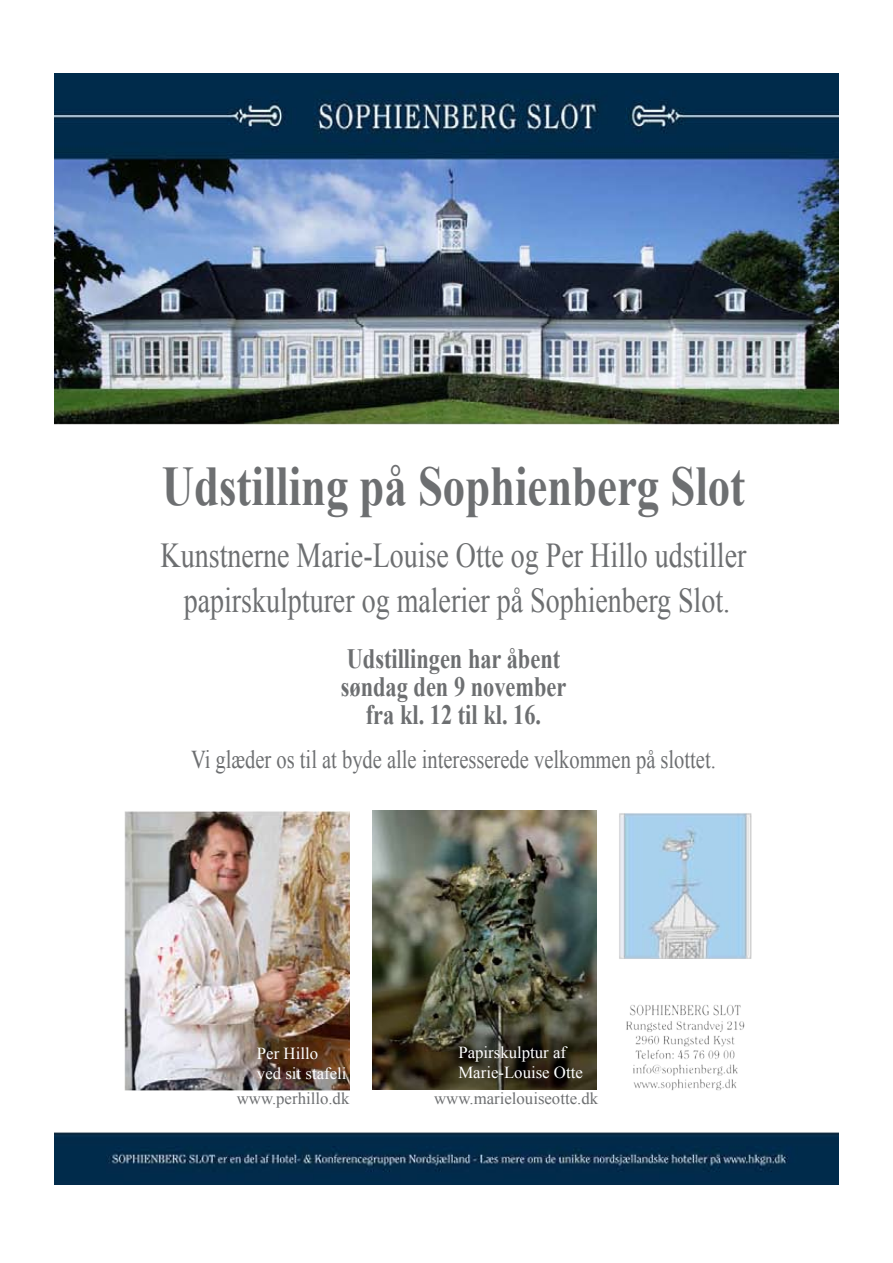
<style>
.page{position:relative;width:893px;height:1263px;background:#fff}
.page>*{position:absolute;margin:0;border:0;box-sizing:border-box;transform-origin:0 0}
.t1{font:700 55.95px "Times New Roman";color:#6d6f71;scale:.8 1}
.t2{font:34.95px/44.7px "Times New Roman";color:#6d6f71;text-align:center;scale:.8 1}
.t3{font:700 27.9px/27.9px "Times New Roman";color:#6d6f71;text-align:center;scale:.8 1}
.t4{font:25.65px "Times New Roman";color:#6d6f71;scale:.8 1}
.t5{font:16.8px/20.1px "Times New Roman";color:#fff}
.t6{font:16.8px "Times New Roman";color:#6d6f71}
</style>
<div class="page">
<img style="left:54px;top:74px;width:785px;height:1110px">
<div style="left:123px;top:460px;width:663px;height:305px;background:#fff"></div>
<div style="left:350px;top:792px;width:227px;height:315px;background:#fff"></div>
<img style="left:372px;top:811px;width:225px;height:279px">
<h1 class="t1" style="left:162px;top:448px;width:730px">Udstilling på Sophienberg Slot</h1>
<p class="t2" style="left:161px;top:532px;width:734px">Kunstnerne Marie-Louise Otte og Per Hillo udstiller papirskulpturer og malerier på Sophienberg Slot.</p>
<p class="t3" style="left:341px;top:644px;width:284px">Udstillingen har åbent søndag den 9 november fra kl. 12 til kl. 16.</p>
<p class="t4" style="left:191px;top:742px;width:657px">Vi glæder os til at byde alle interesserede velkommen på slottet.</p>
<p class="t5" style="left:257px;top:1043px;width:91px">Per Hillo ved sit stafeli</p>
<p class="t5" style="left:458px;top:1042px;width:126px">Papirskulptur af<br>Marie-Louise Otte</p>
<p class="t6" style="left:237px;top:1087px;width:114px">www.perhillo.dk</p>
<p class="t6" style="left:434px;top:1087px;width:165px">www.marielouiseotte.dk</p>
</div>
